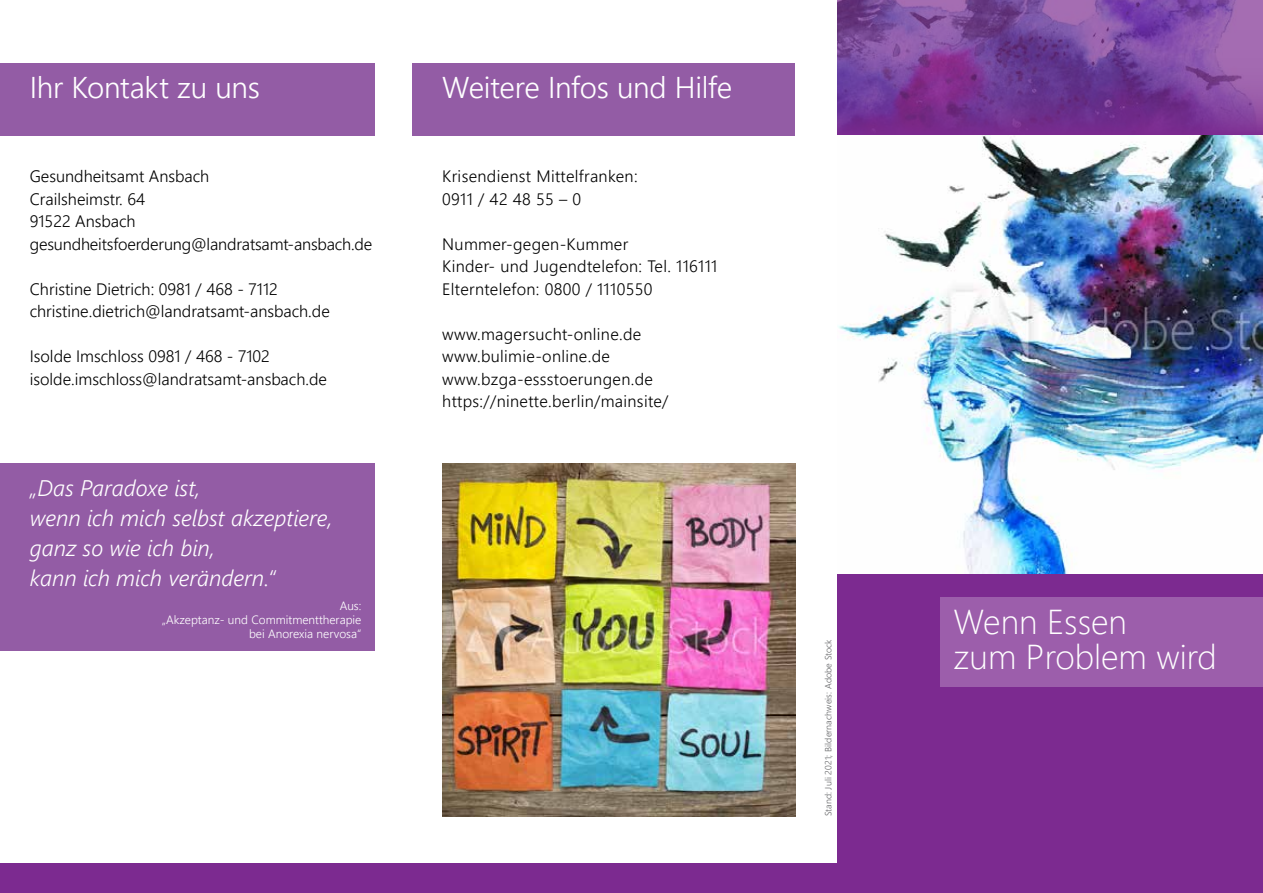
<style>
.page{position:relative;width:1263px;height:893px;background:#fff}
.page>*{position:absolute;margin:0;border:0;box-sizing:border-box;transform-origin:0 0}
.t1{font:300 34.5px/34.5px "Segoe UI";color:#fff}
.t2{font:300 30px "Segoe UI";letter-spacing:-.01em;color:#fff}
.t3{font:italic 300 22.5px/30px "Segoe UI";color:#fff}
.t4{font:300 16.5px/22.5px "Segoe UI";color:#000}
.t5{font:300 16.5px/22.5px "Segoe UI";letter-spacing:.02em;color:#000}
.t6{font:300 12px/14.4px "Segoe UI";color:#fff;text-align:right}
.t7{font:300 9px "Segoe UI";letter-spacing:.01em;color:#636466}
</style>
<div class="page">
<div style="left:412px;top:64px;width:383px;height:72px;background:#935ca5"></div>
<div style="left:0;top:64px;width:374px;height:72px;background:#935ca5"></div>
<div style="left:0;top:463px;width:374px;height:188px;background:#935ca5"></div>
<div style="left:838px;top:0;width:425px;height:893px;background:#7c2a90"></div>
<img style="left:838px;top:0;width:425px;height:573px">
<div style="left:0;top:863px;width:1263px;height:30px;background:#7c2a90"></div>
<div style="left:940px;top:597px;width:323px;height:90px;background:#9c5eab"></div>
<img style="left:443px;top:463px;width:353px;height:353px">
<h2 class="t2" style="left:30px;top:59px;width:232px">Ihr Kontakt zu uns</h2>
<p class="t4" style="left:30px;top:163px;width:344px">Gesundheitsamt Ansbach<br>Crailsheimstr. 64<br>91522 Ansbach gesundheitsfoerderung@landratsamt-ansbach.de</p>
<p class="t4" style="left:30px;top:276px;width:302px">Christine Dietrich: 0981 / 468 - 7112 christine.dietrich@landratsamt-ansbach.de</p>
<p class="t4" style="left:30px;top:343px;width:299px">Isolde Imschloss 0981 / 468 - 7102 isolde.imschloss@landratsamt-ansbach.de</p>
<h3 class="t3" style="left:30px;top:469px;width:304px">„Das Paradoxe ist,<br>wenn ich mich selbst akzeptiere, ganz so wie ich bin,<br>kann ich mich verändern.“</h3>
<p class="t6" style="left:162px;top:597px;width:201px">Aus:<br>„Akzeptanz- und Commitmenttherapie bei Anorexia nervosa“</p>
<h2 class="t2" style="left:442px;top:59px;width:291px">Weitere Infos und Hilfe</h2>
<p class="t5" style="left:442px;top:163px;width:197px">Krisendienst Mittelfranken:<br>0911 / 42 48 55 – 0</p>
<p class="t5" style="left:442px;top:231px;width:277px">Nummer-gegen-Kummer<br>Kinder- und Jugendtelefon: Tel. 116111<br>Elterntelefon: 0800 / 1110550</p>
<p class="t5" style="left:442px;top:321px;width:228px">www.magersucht-online.de www.bulimie-online.de www.bzga-essstoerungen.de https://ninette.berlin/mainsite/</p>
<p class="t7" style="left:820px;top:816px;width:179px;rotate:-90deg">Stand: Juli 2021; Bildernachweis: Adobe Stock</p>
<h1 class="t1" style="left:954px;top:602px;width:265px">Wenn Essen<br>zum Problem wird</h1>
</div>
